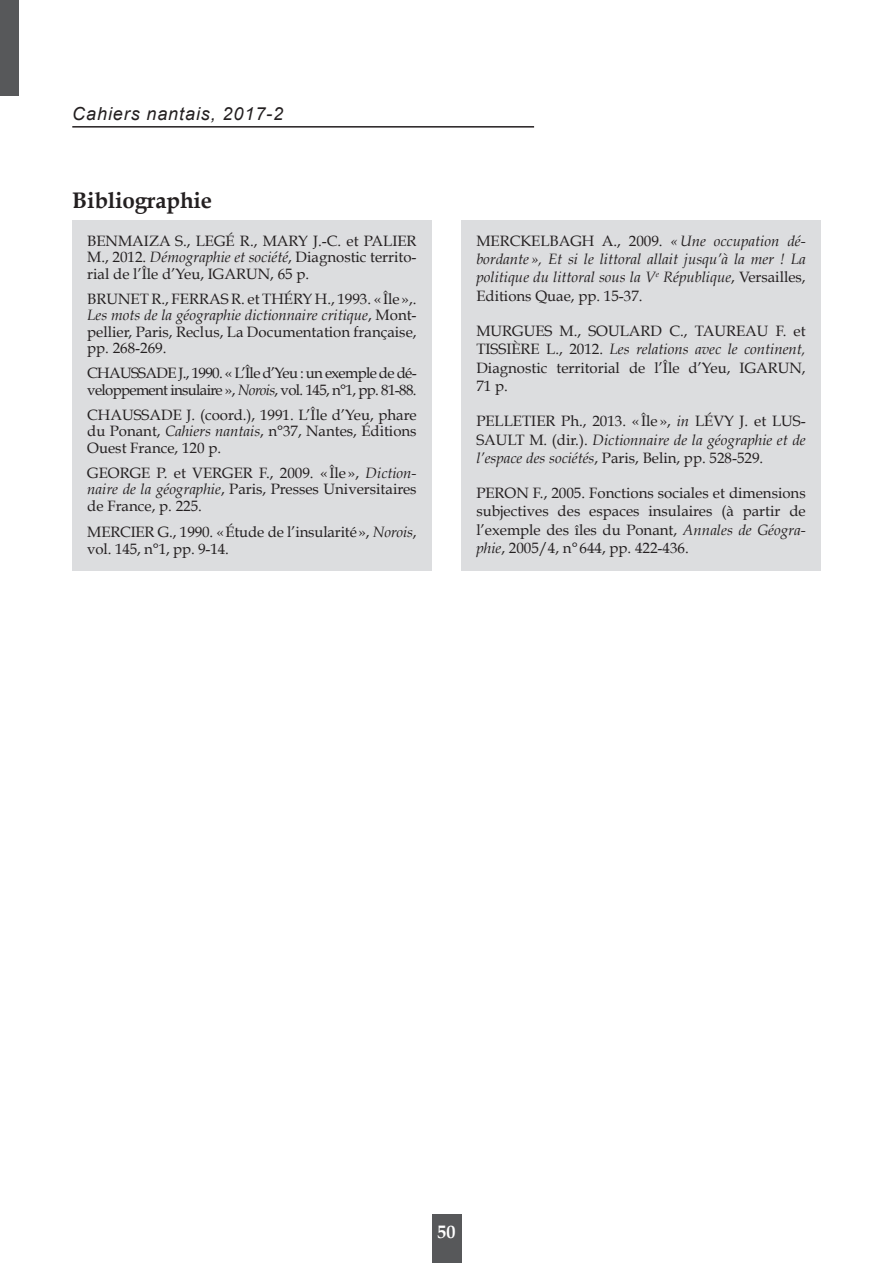
<style>
.page{position:relative;width:893px;height:1263px;background:#fff}
.page>*{position:absolute;margin:0;border:0;box-sizing:border-box;transform-origin:0 0}
.t1{font:700 22.5px "Book Antiqua";letter-spacing:-.01em;color:#231f20}
.t2{font:italic 18px "Arial";letter-spacing:.05em;color:#231f20}
.t3{font:700 18px "Book Antiqua";color:#fff}
.t4{font:15px/16.5px "Book Antiqua";color:#231f20;text-align:justify}
.t5{font:italic 15px/18.3px "Book Antiqua";color:#231f20;text-align:justify}
.t6{font:15px/16.5px "Book Antiqua";letter-spacing:-.045em;color:#231f20}
.s1{font-style:italic}
.s2{font-style:normal}
</style>
<div class="page">
<hr style="left:72px;top:126px;width:462px;height:2px;background:#231f20">
<div style="left:432px;top:1214px;width:29px;height:49px;background:#57585a"></div>
<div style="left:0;top:0;width:19px;height:96px;background:#57585a"></div>
<div style="left:72px;top:220px;width:360px;height:350px;background:#dcdddf"></div>
<div style="left:461px;top:220px;width:360px;height:350px;background:#dcdddf"></div>
<p class="t2" style="left:72px;top:102px;width:212px">Cahiers nantais, 2017-2</p>
<h1 class="t1" style="left:72px;top:187px;width:141px">Bibliographie</h1>
<p class="t4" style="left:87px;top:232px;width:331px">BENMAIZA S., LEGÉ R., MARY J.-C. et PALIER M., 2012. <span class="s1">Démographie et société</span>, Diagnostic territo&shy;rial de l’Île d’Yeu, IGARUN, 65 p.</p>
<p class="t4" style="left:87px;top:290px;width:331px">BRUNET R., FERRAS R. et THÉRY H., 1993. « Île »,.<br><span class="s1">Les mots de la géographie dictionnaire critique</span>, Mont&shy;pellier, Paris, Reclus, La Documentation française, pp. 268-269.</p>
<p class="t6" style="left:87px;top:365px;width:331px">CHAUSSADE J., 1990. « L’Île d’Yeu : un exemple de dé&shy;veloppement insulaire », <span class="s1">Norois</span>, vol. 145, n°1, pp. 81-88.</p>
<p class="t4" style="left:87px;top:406px;width:331px">CHAUSSADE J. (coord.), 1991. L’Île d’Yeu, phare du Ponant, <span class="s1">Cahiers nantais</span>, n°37, Nantes, Éditions Ouest France, 120 p.</p>
<p class="t4" style="left:87px;top:464px;width:331px">GEORGE P. et VERGER F., 2009. « Île», <span class="s1">Diction&shy;naire de la géographie</span>, Paris, Presses Universitaires de France, p. 225.</p>
<p class="t4" style="left:87px;top:523px;width:331px;line-height:17.5px">MERCIER G., 1990. «Étude de l’insularité», <span class="s1">Norois</span>, vol. 145, n°1, pp. 9-14.</p>
<p class="t5" style="left:476px;top:232px;width:331px"><span class="s2">MERCKELBAGH A., 2009.</span> «Une occupation dé&shy;bordante », Et si le littoral allait jusqu’à la mer ! La politique du littoral sous la V<sup>e</sup> République<span class="s2">, Versailles, Editions Quae, pp. 15-37.</span></p>
<p class="t4" style="left:476px;top:322px;width:331px;line-height:18.3px">MURGUES M., SOULARD C., TAUREAU F. et TISSIÈRE L., 2012. <span class="s1">Les relations avec le continent, </span>Diagnostic territorial de l’Île d’Yeu, IGARUN, 71 p.</p>
<p class="t4" style="left:476px;top:412px;width:331px;line-height:18.3px">PELLETIER Ph., 2013. « Île », <span class="s1">in</span> LÉVY J. et LUS-SAULT M. (dir.). <span class="s1">Dictionnaire de la géographie et de l’espace des sociétés</span>, Paris, Belin, pp. 528-529.</p>
<p class="t4" style="left:476px;top:484px;width:331px;line-height:18.3px">PERON F., 2005. Fonctions sociales et dimensions subjectives des espaces insulaires (à partir de l’exemple des îles du Ponant, <span class="s1">Annales de Géogra&shy;phie</span>, 2005/4, n° 644, pp. 422-436.</p>
<p class="t3" style="left:437px;top:1222px;width:19px">50</p>
</div>
